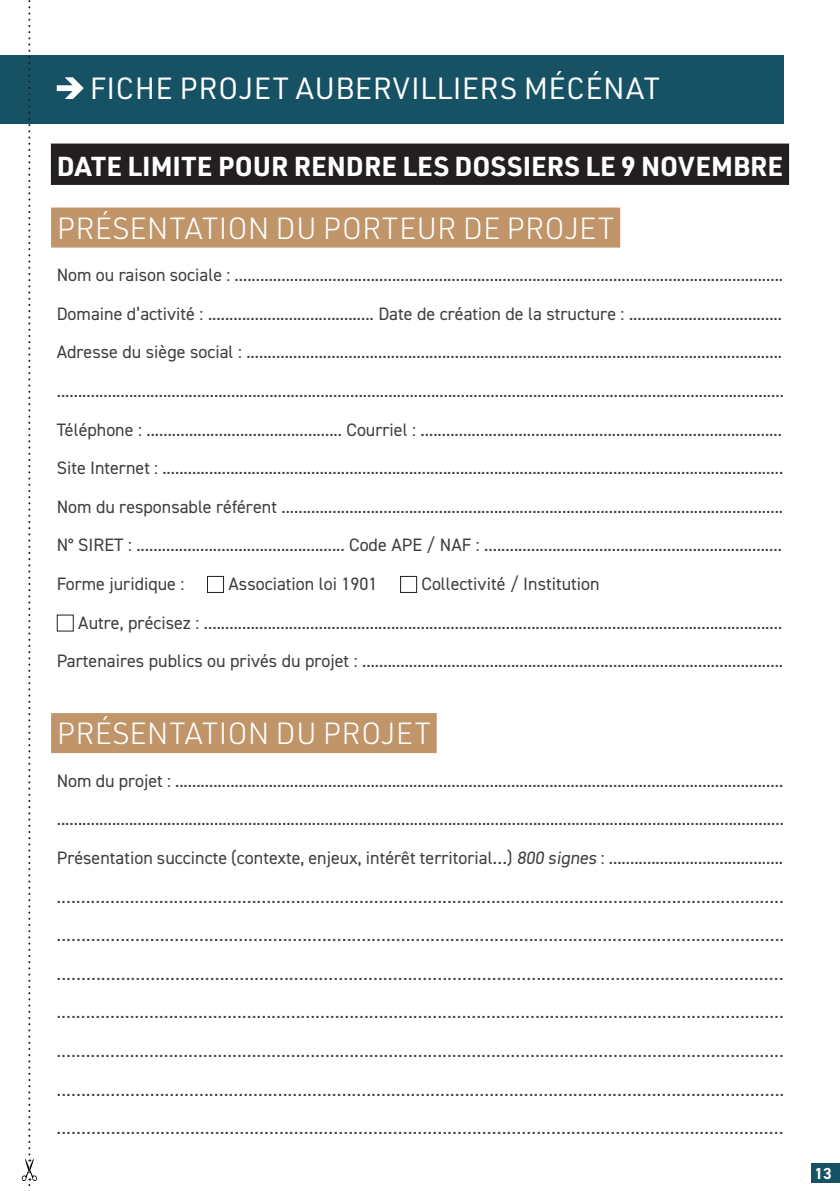
<style>
.page{position:relative;width:840px;height:1191px;background:#fff}
.page>*{position:absolute;margin:0;border:0;box-sizing:border-box;transform-origin:0 0}
.t1{font:300 30px "URWDIN";color:#fff}
.t2{font:30px "URWDIN";letter-spacing:.01em;color:#fff}
.t3{font:700 26.8px "URWDIN";color:#fff}
.t4{font:18px "DIN2014";color:#3e3e3f}
.t5{font:700 16px "DIN2014";color:#fff}
</style>
<div class="page">
<div style="left:811px;top:1162px;width:28px;height:20px;background:#165164"></div>
<div style="left:207px;top:576px;width:17px;height:17px;border:1px solid #231f20"></div>
<div style="left:400px;top:576px;width:17px;height:17px;border:1px solid #231f20"></div>
<div style="left:57px;top:614px;width:17px;height:17px;border:1px solid #231f20"></div>
<div style="left:51px;top:207px;width:569px;height:40px;background:#bf9569"></div>
<div style="left:51px;top:143px;width:737px;height:42px;background:#231f20"></div>
<div style="left:51px;top:713px;width:385px;height:40px;background:#bf9569"></div>
<div style="left:0;top:56px;width:782px;height:68px;background:#165164"></div>
<svg style="left:57px;top:77px;width:27px;height:22px"></svg>
<svg style="left:21px;top:0;width:16px;height:1191px"></svg>
<p class="t2" style="left:90px;top:68px;width:571px">FICHE PROJET AUBERVILLIERS MÉCÉNAT</p>
<p class="t3" style="left:57px;top:148px;width:727px">DATE LIMITE POUR RENDRE LES DOSSIERS LE 9 NOVEMBRE</p>
<p class="t1" style="left:57px;top:208px;width:559px">PRÉSENTATION DU PORTEUR DE PROJET</p>
<p class="t4" style="left:57px;top:264px;width:727px">Nom ou raison sociale : .................................................................................................................................</p>
<p class="t4" style="left:57px;top:302px;width:726px">Domaine d’activité : ....................................... Date de création de la structure : ....................................</p>
<p class="t4" style="left:57px;top:341px;width:726px">Adresse du siège social : ..............................................................................................................................</p>
<p class="t4" style="left:57px;top:379px;width:728px">...........................................................................................................................................................................</p>
<p class="t4" style="left:57px;top:418px;width:726px">Téléphone : .............................................. Courriel : .....................................................................................</p>
<p class="t4" style="left:57px;top:457px;width:727px">Site Internet : ..................................................................................................................................................</p>
<p class="t4" style="left:57px;top:495px;width:727px">Nom du responsable référent ......................................................................................................................</p>
<p class="t4" style="left:57px;top:534px;width:726px">N° SIRET : ................................................. Code APE / NAF : ......................................................................</p>
<p class="t4" style="left:57px;top:572px;width:129px">Forme juridique :</p>
<p class="t4" style="left:228px;top:572px;width:150px">Association loi 1901</p>
<p class="t4" style="left:421px;top:572px;width:179px">Collectivité / Institution</p>
<p class="t4" style="left:78px;top:611px;width:705px">Autre, précisez : ........................................................................................................................................</p>
<p class="t4" style="left:57px;top:650px;width:727px">Partenaires publics ou privés du projet : ...................................................................................................</p>
<p class="t1" style="left:57px;top:714px;width:375px">PRÉSENTATION DU PROJET</p>
<p class="t4" style="left:57px;top:769px;width:727px">Nom du projet : ...............................................................................................................................................</p>
<p class="t4" style="left:57px;top:808px;width:728px">...........................................................................................................................................................................</p>
<p class="t4" style="left:57px;top:846px;width:727px">Présentation succincte (contexte, enjeux, intérêt territorial…) 800 signes : .........................................</p>
<p class="t4" style="left:57px;top:885px;width:728px">.....................................................................................................................................................</p>
<p class="t4" style="left:57px;top:923px;width:728px">....................................................................................................................................................</p>
<p class="t4" style="left:57px;top:962px;width:727px">...................................................................................................................................................</p>
<p class="t4" style="left:57px;top:1001px;width:728px">.....................................................................................................................................................</p>
<p class="t4" style="left:57px;top:1039px;width:728px">.....................................................................................................................................................</p>
<p class="t4" style="left:57px;top:1078px;width:728px">....................................................................................................................................................</p>
<p class="t4" style="left:57px;top:1116px;width:727px">...................................................................................................................................................</p>
<p class="t5" style="left:814px;top:1162px;width:19px">13</p>
</div>
